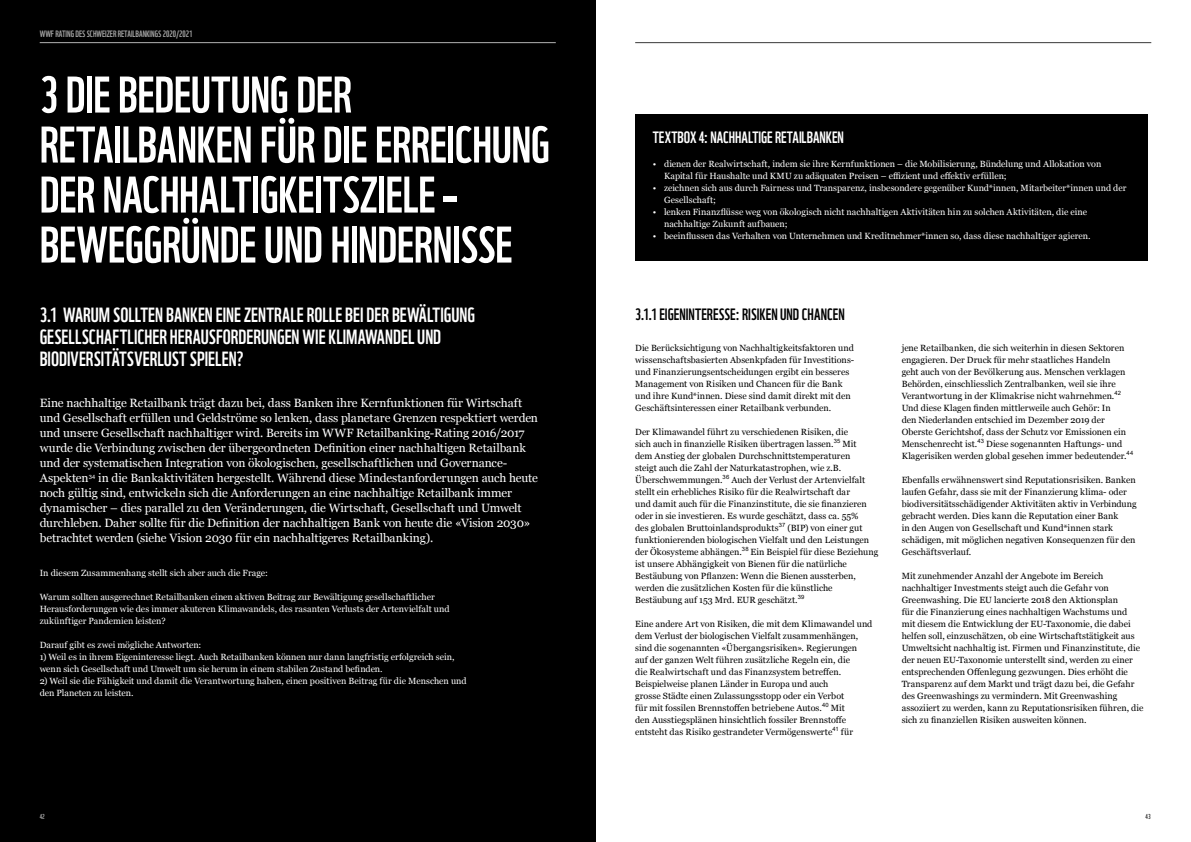
<style>
.page{position:relative;width:1191px;height:842px;background:#fff}
.page>*{position:absolute;margin:0;border:0;box-sizing:border-box;transform-origin:0 0}
.t1{font:50px/50px "WWF";letter-spacing:-.005em;color:#fff}
.t2{font:20px/22px "WWF";letter-spacing:.005em;color:#fff}
.t3{font:16px "WWF";letter-spacing:.005em;color:#000}
.t4{font:16px "WWF";letter-spacing:.005em;color:#fff}
.t5{font:12px/15px "Georgia";letter-spacing:-.01em;color:#fff}
.t6{font:9px/12px "Georgia";letter-spacing:.005em;color:#000}
.t7{font:9px/12px "Georgia";letter-spacing:.005em;color:#fff}
.t8{font:9px "WWF";color:#a5a5a5}
.t9{font:7px "WWF";color:#393939}
.t10{font:7px "WWF";color:#a5a5a5}
</style>
<div class="page">
<div style="left:0;top:0;width:595px;height:842px;background:#000"></div>
<hr style="left:635px;top:42px;width:516px;height:1px;background:#393939">
<hr style="left:40px;top:42px;width:516px;height:1px;background:#b3b3b3">
<div style="left:635px;top:114px;width:512px;height:146px;background:#000"></div>
<p class="t8" style="left:40px;top:27px;width:154px">WWF RATING DES SCHWEIZER RETAILBANKINGS 2020/2021</p>
<h1 class="t1" style="left:40px;top:65px;width:512px">3 DIE BEDEUTUNG DER<br>RETAILBANKEN FÜR DIE ERREICHUNG<br>DER NACHHALTIGKEITSZIELE –<br>BEWEGGRÜNDE UND HINDERNISSE</h1>
<h2 class="t2" style="left:40px;top:302px;width:437px">3.1 WARUM SOLLTEN BANKEN EINE ZENTRALE ROLLE BEI DER BEWÄLTIGUNG<br>GESELLSCHAFTLICHER HERAUSFORDERUNGEN WIE KLIMAWANDEL UND<br>BIODIVERSITÄTSVERLUST SPIELEN?</h2>
<p class="t5" style="left:40px;top:395px;width:500px">Eine nachhaltige Retailbank trägt dazu bei, dass Banken ihre Kernfunktionen für Wirtschaft und Gesellschaft erfüllen und Geldströme so lenken, dass planetare Grenzen respektiert werden und unsere Gesellschaft nachhaltiger wird. Bereits im WWF Retailbanking-Rating 2016/2017 wurde die Verbindung zwischen der übergeordneten Definition einer nachhaltigen Retailbank und der systematischen Integration von ökologischen, gesellschaftlichen und Governance-Aspekten<sup>34</sup> in die Bankaktivitäten hergestellt. Während diese Mindestanforderungen auch heute noch gültig sind, entwickeln sich die Anforderungen an eine nachhaltige Retailbank immer dynamischer – dies parallel zu den Veränderungen, die Wirtschaft, Gesellschaft und Umwelt durchleben. Daher sollte für die Definition der nachhaltigen Bank von heute die «Vision 2030» betrachtet werden (siehe Vision 2030 für ein nachhaltigeres Retailbanking).</p>
<p class="t7" style="left:40px;top:566px;width:230px">In diesem Zusammenhang stellt sich aber auch die Frage:</p>
<p class="t7" style="left:40px;top:590px;width:411px">Warum sollten ausgerechnet Retailbanken einen aktiven Beitrag zur Bewältigung gesellschaftlicher<br>Herausforderungen wie des immer akuteren Klimawandels, des rasanten Verlusts der Artenvielfalt und zukünftiger Pandemien leisten?</p>
<p class="t7" style="left:40px;top:638px;width:163px">Darauf gibt es zwei mögliche Antworten:</p>
<p class="t7" style="left:40px;top:650px;width:416px">1) Weil es in ihrem Eigeninteresse liegt. Auch Retailbanken können nur dann langfristig erfolgreich sein, wenn sich Gesellschaft und Umwelt um sie herum in einem stabilen Zustand befinden.</p>
<p class="t7" style="left:40px;top:674px;width:428px">2) Weil sie die Fähigkeit und damit die Verantwortung haben, einen positiven Beitrag für die Menschen und den Planeten zu leisten.</p>
<p class="t10" style="left:40px;top:811px;width:7px">42</p>
<h3 class="t4" style="left:652px;top:124px;width:193px">TEXTBOX 4: NACHHALTIGE RETAILBANKEN</h3>
<p class="t7" style="left:664px;top:157px;width:439px;text-indent:-11px">• dienen der Realwirtschaft, indem sie ihre Kernfunktionen – die Mobilisierung, Bündelung und Allokation von<br>Kapital für Haushalte und KMU zu adäquaten Preisen – effizient und effektiv erfüllen;</p>
<p class="t7" style="left:664px;top:181px;width:464px;text-indent:-11px">• zeichnen sich aus durch Fairness und Transparenz, insbesondere gegenüber Kund*innen, Mitarbeiter*innen und der<br>Gesellschaft;</p>
<p class="t7" style="left:664px;top:205px;width:424px;text-indent:-11px">• lenken Finanzflüsse weg von ökologisch nicht nachhaltigen Aktivitäten hin zu solchen Aktivitäten, die eine nachhaltige Zukunft aufbauen;</p>
<p class="t7" style="left:652px;top:229px;width:439px">• beeinflussen das Verhalten von Unternehmen und Kreditnehmer*innen so, dass diese nachhaltiger agieren.</p>
<h3 class="t3" style="left:635px;top:302px;width:211px">3.1.1 EIGENINTERESSE: RISIKEN UND CHANCEN</h3>
<p class="t6" style="left:635px;top:341px;width:221px">Die Berücksichtigung von Nachhaltigkeitsfaktoren und wissenschaftsbasierten Absenkpfaden für Investitions&shy;und Finanzierungsentscheidungen ergibt ein besseres Management von Risiken und Chancen für die Bank und ihre Kund*innen. Diese sind damit direkt mit den Geschäftsinteressen einer Retailbank verbunden.</p>
<p class="t6" style="left:635px;top:425px;width:245px">Der Klimawandel führt zu verschiedenen Risiken, die<br>sich auch in finanzielle Risiken übertragen lassen.<sup>35</sup> Mit<br>dem Anstieg der globalen Durchschnittstemperaturen<br>steigt auch die Zahl der Naturkatastrophen, wie z.B.<br>Überschwemmungen.<sup>36</sup> Auch der Verlust der Artenvielfalt stellt ein erhebliches Risiko für die Realwirtschaft dar<br>und damit auch für die Finanzinstitute, die sie finanzieren oder in sie investieren. Es wurde geschätzt, dass ca. 55%<br>des globalen Bruttoinlandsprodukts<sup>37</sup> (BIP) von einer gut funktionierenden biologischen Vielfalt und den Leistungen der Ökosysteme abhängen.<sup>38</sup> Ein Beispiel für diese Beziehung ist unsere Abhängigkeit von Bienen für die natürliche Bestäubung von Pflanzen: Wenn die Bienen aussterben, werden die zusätzlichen Kosten für die künstliche Bestäubung auf 153 Mrd. EUR geschätzt.<sup>39</sup></p>
<p class="t6" style="left:635px;top:617px;width:239px">Eine andere Art von Risiken, die mit dem Klimawandel und dem Verlust der biologischen Vielfalt zusammenhängen, sind die sogenannten «Übergangsrisiken». Regierungen<br>auf der ganzen Welt führen zusätzliche Regeln ein, die<br>die Realwirtschaft und das Finanzsystem betreffen.<br>Beispielweise planen Länder in Europa und auch<br>grosse Städte einen Zulassungsstopp oder ein Verbot<br>für mit fossilen Brennstoffen betriebene Autos.<sup>40</sup> Mit<br>den Ausstiegsplänen hinsichtlich fossiler Brennstoffe entsteht das Risiko gestrandeter Vermögenswerte<sup>41</sup> für</p>
<p class="t6" style="left:901px;top:341px;width:233px">jene Retailbanken, die sich weiterhin in diesen Sektoren engagieren. Der Druck für mehr staatliches Handeln<br>geht auch von der Bevölkerung aus. Menschen verklagen Behörden, einschliesslich Zentralbanken, weil sie ihre Verantwortung in der Klimakrise nicht wahrnehmen.<sup>42<br></sup>Und diese Klagen finden mittlerweile auch Gehör: In<br>den Niederlanden entschied im Dezember 2019 der Oberste Gerichtshof, dass der Schutz vor Emissionen ein Menschenrecht ist.<sup>43</sup> Diese sogenannten Haftungs- und Klagerisiken werden global gesehen immer bedeutender.<sup>44</sup></p>
<p class="t6" style="left:901px;top:473px;width:236px">Ebenfalls erwähnenswert sind Reputationsrisiken. Banken laufen Gefahr, dass sie mit der Finanzierung klima- oder biodiversitätsschädigender Aktivitäten aktiv in Verbindung gebracht werden. Dies kann die Reputation einer Bank<br>in den Augen von Gesellschaft und Kund*innen stark schädigen, mit möglichen negativen Konsequenzen für den Geschäftsverlauf.</p>
<p class="t6" style="left:901px;top:569px;width:243px">Mit zunehmender Anzahl der Angebote im Bereich nachhaltiger Investments steigt auch die Gefahr von Greenwashing. Die EU lancierte 2018 den Aktionsplan<br>für die Finanzierung eines nachhaltigen Wachstums und<br>mit diesem die Entwicklung der EU-Taxonomie, die dabei helfen soll, einzuschätzen, ob eine Wirtschaftstätigkeit aus Umweltsicht nachhaltig ist. Firmen und Finanzinstitute, die der neuen EU-Taxonomie unterstellt sind, werden zu einer entsprechenden Offenlegung gezwungen. Dies erhöht die Transparenz auf dem Markt und trägt dazu bei, die Gefahr des Greenwashings zu vermindern. Mit Greenwashing assoziiert zu werden, kann zu Reputationsrisiken führen, die sich zu finanziellen Risiken ausweiten können.</p>
<p class="t9" style="left:1145px;top:811px;width:7px">43</p>
</div>
